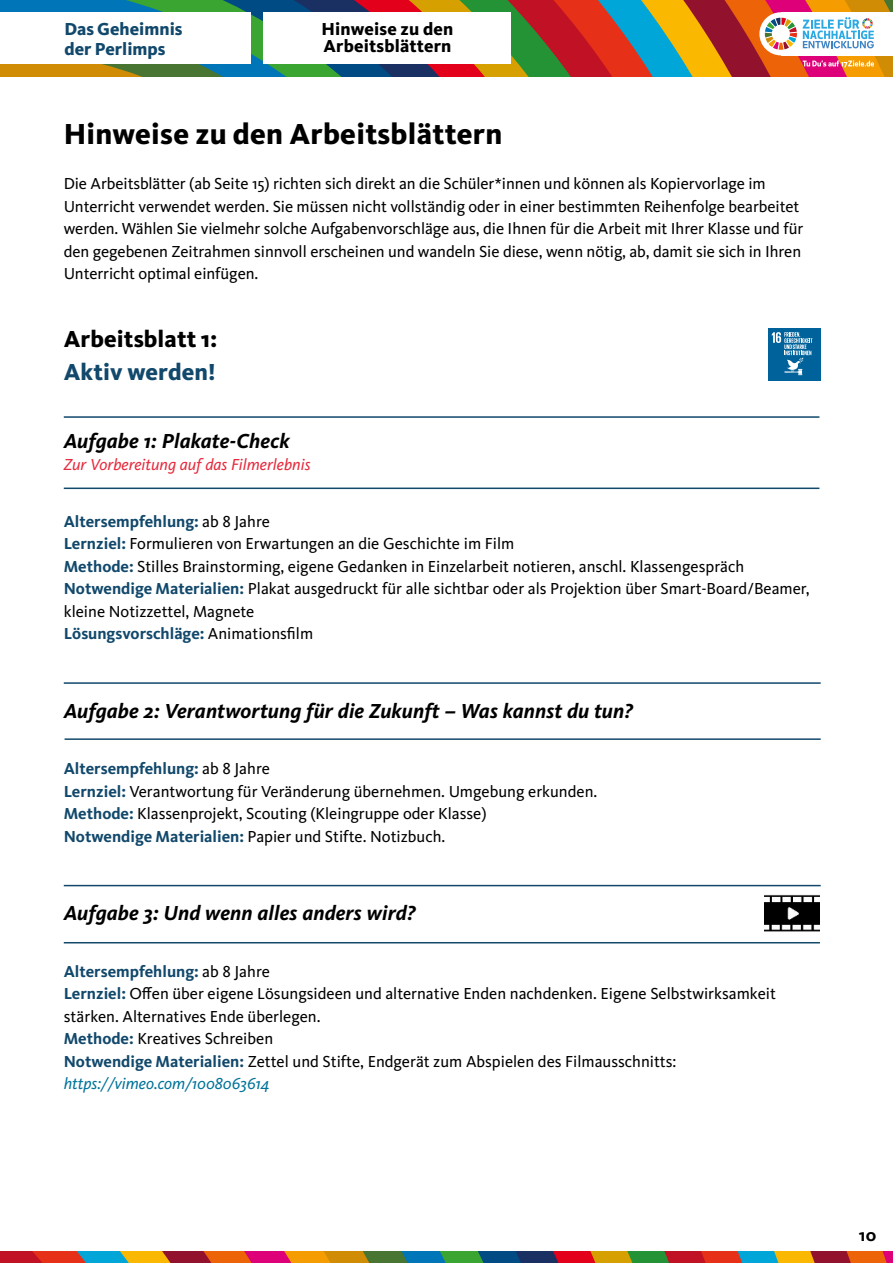
<style>
.page{position:relative;width:893px;height:1263px;background:#fff}
.page>*{position:absolute;margin:0;border:0;box-sizing:border-box;transform-origin:0 0}
.t1{font:800 30px "Kievit OT";letter-spacing:.01em;color:#000}
.t2{font:800 24px "Kievit OT";letter-spacing:.005em;color:#000}
.t3{font:800 24px "Kievit OT";letter-spacing:.005em;color:#11486b}
.t4{font:italic 700 21px "Kievit OT";letter-spacing:.005em;color:#000}
.t5{font:800 18px/16.5px "Kievit OT";letter-spacing:.01em;color:#000}
.t6{font:800 18px/19.5px "Kievit OT";color:#11486b}
.t7{font:700 18px "Kievit OT";color:#000}
.t8{font:16.5px/22.5px "Kievit OT";color:#000}
.t9{font:italic 16.5px "Kievit OT";color:#e62b3e}
.s1{font-weight:700;color:#11486b}
.s2{font-style:italic;color:#007399}
</style>
<div class="page">
<svg style="left:738px;top:0;width:34px;height:76px;background:#c64019"></svg>
<svg style="left:704px;top:0;width:34px;height:76px;background:#b03f20"></svg>
<svg style="left:670px;top:0;width:34px;height:76px;background:#c7a126"></svg>
<svg style="left:636px;top:0;width:34px;height:76px;background:#4aa097"></svg>
<svg style="left:602px;top:0;width:34px;height:76px;background:#91595d"></svg>
<svg style="left:568px;top:0;width:34px;height:76px;background:#d2221f"></svg>
<svg style="left:0;top:0;width:568px;height:76px;background:#5b6848"></svg>
<div style="left:264px;top:12px;width:247px;height:52px;background:#fff"></div>
<div style="left:759px;top:12px;width:44px;height:43px;background:#fff;border-radius:50%"></div>
<svg style="left:803px;top:17px;width:71px;height:31px"></svg>
<svg style="left:765px;top:18px;width:32px;height:32px"></svg>
<svg style="left:803px;top:60px;width:71px;height:7px"></svg>
<svg style="left:0;top:1252px;width:893px;height:11px;background:#955e3c"></svg>
<div style="left:0;top:12px;width:251px;height:52px;background:#fff"></div>
<hr style="left:64px;top:682px;width:757px;height:2px;background:#11486b">
<hr style="left:64px;top:885px;width:757px;height:1px;background:#11486b">
<hr style="left:64px;top:416px;width:755px;height:2px;background:#11486b">
<hr style="left:64px;top:488px;width:755px;height:1px;background:#11486b">
<hr style="left:65px;top:738px;width:756px;height:2px;background:#11486b">
<hr style="left:64px;top:942px;width:756px;height:1px;background:#11486b">
<div style="left:768px;top:328px;width:52px;height:52px;background:#00629a"></div>
<svg style="left:772px;top:332px;width:40px;height:43px"></svg>
<img style="left:765px;top:895px;width:55px;height:37px">
<p class="t6" style="left:65px;top:20px;width:119px">Das Geheimnis der Perlimps</p>
<p class="t5" style="left:322px;top:21px;width:133px">Hinweise zu den<br>Arbeitsblättern</p>
<h1 class="t1" style="left:64px;top:118px;width:440px">Hinweise zu den Arbeitsblättern</h1>
<p class="t8" style="left:64px;top:173px;width:741px">Die Arbeitsblätter (ab Seite 15) richten sich direkt an die Schüler*innen und können als Kopiervorlage im Unterricht verwendet werden. Sie müssen nicht vollständig oder in einer bestimmten Reihenfolge bearbeitet werden. Wählen Sie vielmehr solche Aufgabenvorschläge aus, die Ihnen für die Arbeit mit Ihrer Klasse und für den gegebenen Zeitrahmen sinnvoll erscheinen und wandeln Sie diese, wenn nötig, ab, damit sie sich in Ihren Unterricht optimal einfügen.</p>
<h2 class="t2" style="left:64px;top:326px;width:155px">Arbeitsblatt 1:</h2>
<h2 class="t3" style="left:64px;top:359px;width:153px">Aktiv werden!</h2>
<p class="t4" style="left:64px;top:432px;width:228px">Aufgabe 1: Plakate-Check</p>
<p class="t9" style="left:64px;top:455px;width:248px">Zur Vorbereitung auf das Filmerlebnis</p>
<p class="t8" style="left:64px;top:510px;width:747px"><span class="s1">Altersempfehlung:</span> ab 8 Jahre<br><span class="s1">Lernziel:</span> Formulieren von Erwartungen an die Geschichte im Film<br><span class="s1">Methode:</span> Stilles Brainstorming, eigene Gedanken in Einzelarbeit notieren, anschl. Klassengespräch <span class="s1">Notwendige Materialien:</span> Plakat ausgedruckt für alle sichtbar oder als Projektion über Smart-Board/Beamer, kleine Notizzettel, Magnete<br><span class="s1">Lösungsvorschläge:</span> Animations昀椀lm</p>
<p class="t4" style="left:64px;top:702px;width:571px">Aufgabe 2: Verantwortung für die Zukunft – Was kannst du tun?</p>
<p class="t8" style="left:64px;top:758px;width:535px"><span class="s1">Altersempfehlung:</span> ab 8 Jahre<br><span class="s1">Lernziel:</span> Verantwortung für Veränderung übernehmen. Umgebung erkunden.<br><span class="s1">Methode:</span> Klassenprojekt, Scouting (Kleingruppe oder Klasse)<br><span class="s1">Notwendige Materialien:</span> Papier und Stifte. Notizbuch.</p>
<p class="t4" style="left:64px;top:905px;width:353px">Aufgabe 3: Und wenn alles anders wird?</p>
<p class="t8" style="left:64px;top:960px;width:714px"><span class="s1">Altersempfehlung:</span> ab 8 Jahre<br><span class="s1">Lernziel:</span> O昀昀en über eigene Lösungsideen und alternative Enden nachdenken. Eigene Selbstwirksamkeit stärken. Alternatives Ende überlegen.<br><span class="s1">Methode:</span> Kreatives Schreiben<br><span class="s1">Notwendige Materialien:</span> Zettel und Stifte, Endgerät zum Abspielen des Filmausschnitts: <span class="s2">https://vimeo.com/1008063614</span></p>
<p class="t7" style="left:859px;top:1225px;width:19px">10</p>
</div>
